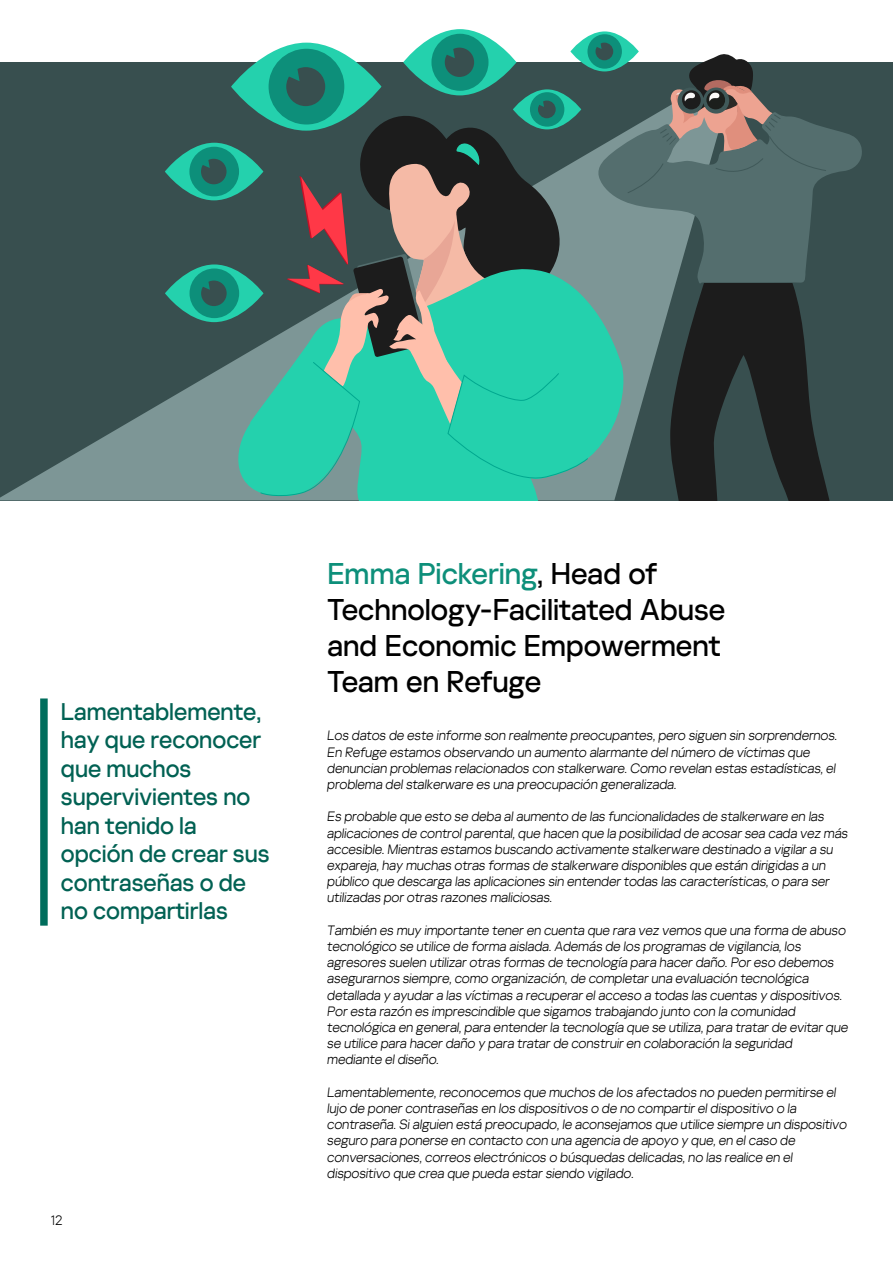
<style>
.page{position:relative;width:893px;height:1263px;background:#fff}
.page>*{position:absolute;margin:0;border:0;box-sizing:border-box;transform-origin:0 0}
.main_body_quote{font:500 30px/36px "Kaspersky Sans Display";color:#000}
.pullout{font:500 24px/28.5px "Kaspersky Sans Display";color:#016153}
.main_body_quote-2{font:300 13.5px/16.2px "Kaspersky Sans Display";color:#000}
.s1{color:#0d8f7a}
</style>
<div class="page">
<div style="left:0;top:62px;width:892px;height:438px;background:#384f4f"></div>
<svg style="left:0;top:94px;width:670px;height:406px"></svg>
<svg style="left:231px;top:43px;width:150px;height:88px;fill:#24d1ad"></svg>
<div style="left:269px;top:49px;width:75px;height:75px;background:#0d8f7a;border-radius:50%"></div>
<div style="left:286px;top:67px;width:39px;height:39px;background:#384f4f;border-radius:50%"></div>
<svg style="left:287px;top:68px;width:13px;height:13px"></svg>
<svg style="left:403px;top:29px;width:113px;height:66px;fill:#24d1ad"></svg>
<div style="left:431px;top:34px;width:57px;height:57px;background:#0d8f7a;border-radius:50%"></div>
<div style="left:445px;top:48px;width:29px;height:29px;background:#384f4f;border-radius:50%"></div>
<svg style="left:445px;top:48px;width:10px;height:10px"></svg>
<svg style="left:165px;top:143px;width:98px;height:57px"></svg>
<div style="left:189px;top:147px;width:50px;height:49px;background:#0d8f7a;border-radius:50%"></div>
<div style="left:201px;top:159px;width:26px;height:25px;background:#384f4f;border-radius:50%"></div>
<svg style="left:201px;top:159px;width:9px;height:9px"></svg>
<svg style="left:165px;top:264px;width:99px;height:58px"></svg>
<div style="left:190px;top:268px;width:49px;height:50px;background:#0d8f7a;border-radius:50%"></div>
<div style="left:201px;top:281px;width:26px;height:25px;background:#384f4f;border-radius:50%"></div>
<svg style="left:201px;top:281px;width:9px;height:9px"></svg>
<svg style="left:570px;top:31px;width:69px;height:40px"></svg>
<div style="left:587px;top:34px;width:35px;height:35px;background:#0d8f7a;border-radius:50%"></div>
<div style="left:595px;top:43px;width:18px;height:17px;background:#384f4f;border-radius:50%"></div>
<svg style="left:596px;top:43px;width:6px;height:6px"></svg>
<svg style="left:513px;top:89px;width:68px;height:40px"></svg>
<div style="left:530px;top:92px;width:34px;height:35px;background:#0d8f7a;border-radius:50%"></div>
<svg style="left:670px;top:285px;width:160px;height:215px"></svg>
<svg style="left:244px;top:269px;width:382px;height:231px;background:#53ad9e"></svg>
<svg style="left:596px;top:112px;width:266px;height:173px"></svg>
<svg style="left:627px;top:53px;width:200px;height:141px"></svg>
<svg style="left:231px;top:98px;width:358px;height:401px"></svg>
<div style="left:40px;top:698px;width:7px;height:228px;background:#006d5c"></div>
<p class="pullout" style="left:61px;top:697px;width:210px">Lamentablemente, hay que reconocer que muchos supervivientes no han tenido la opción de crear sus contraseñas o de no compartirlas</p>
<p class="main_body_quote-2" style="left:51px;top:1212px;width:13px">12</p>
<p class="main_body_quote" style="left:327px;top:553px;width:399px"><span class="s1">Emma Pickering</span>, Head of<br>Technology-Facilitated Abuse and Economic Empowerment<br>Team en Refuge</p>
<p class="main_body_quote-2" style="left:327px;top:727px;width:513px">Los datos de este informe son realmente preocupantes, pero siguen sin sorprendernos.<br>En Refuge estamos observando un aumento alarmante del número de víctimas que denuncian problemas relacionados con stalkerware. Como revelan estas estadísticas, el problema del stalkerware es una preocupación generalizada.</p>
<p class="main_body_quote-2" style="left:327px;top:808px;width:524px">Es probable que esto se deba al aumento de las funcionalidades de stalkerware en las aplicaciones de control parental, que hacen que la posibilidad de acosar sea cada vez más accesible. Mientras estamos buscando activamente stalkerware destinado a vigilar a su expareja, hay muchas otras formas de stalkerware disponibles que están dirigidas a un público que descarga las aplicaciones sin entender todas las características, o para ser utilizadas por otras razones maliciosas.</p>
<p class="main_body_quote-2" style="left:327px;top:922px;width:524px">También es muy importante tener en cuenta que rara vez vemos que una forma de abuso tecnológico se utilice de forma aislada. Además de los programas de vigilancia, los agresores suelen utilizar otras formas de tecnología para hacer daño. Por eso debemos asegurarnos siempre, como organización, de completar una evaluación tecnológica detallada y ayudar a las víctimas a recuperar el acceso a todas las cuentas y dispositivos.<br>Por esta razón es imprescindible que sigamos trabajando junto con la comunidad tecnológica en general, para entender la tecnología que se utiliza, para tratar de evitar que se utilice para hacer daño y para tratar de construir en colaboración la seguridad mediante el diseño.</p>
<p class="main_body_quote-2" style="left:327px;top:1084px;width:523px">Lamentablemente, reconocemos que muchos de los afectados no pueden permitirse el lujo de poner contraseñas en los dispositivos o de no compartir el dispositivo o la contraseña. Si alguien está preocupado, le aconsejamos que utilice siempre un dispositivo seguro para ponerse en contacto con una agencia de apoyo y que, en el caso de conversaciones, correos electrónicos o búsquedas delicadas, no las realice en el dispositivo que crea que pueda estar siendo vigilado.</p>
</div>
